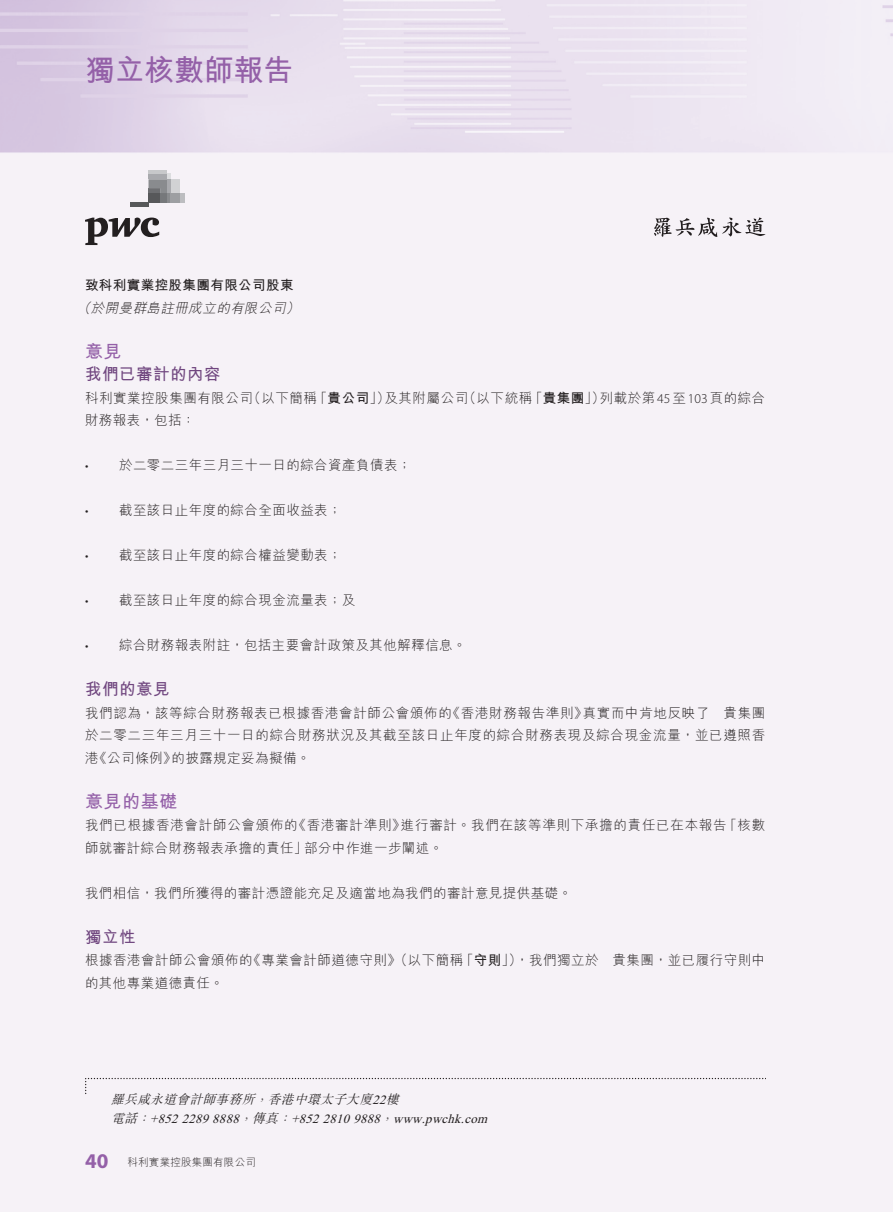
<style>
.page{position:relative;width:893px;height:1212px;background:#fff}
.page>*{position:absolute;margin:0;border:0;box-sizing:border-box;transform-origin:0 0}
.t1{font:700 30px "M Hei HK";letter-spacing:-.01em;color:#9460a8}
.t2{font:700 21px "Myriad Pro";color:#9460a8}
._01_H1{font:700 18px "M Hei HK";letter-spacing:.03em;color:#9460a8}
._02_H2{font:700 16.5px "M Hei HK";letter-spacing:.03em;color:#70467f}
._00_txt{font:300 13.5px/22.5px "M Hei HK";letter-spacing:.035em;color:#231f20}
._00_txt-2{font:300 13.5px/22.5px "M Hei HK";letter-spacing:.055em;color:#231f20}
._00_txt-3{font:italic 300 13.5px "M Hei HK";color:#231f20}
._00_txt-4{font:700 13.5px "M Hei HK";letter-spacing:.03em;color:#231f20}
.t3{font:italic 12.75px/19.5px "Times New Roman";color:#231f20}
.t4{font:300 10.5px "M Hei HK";letter-spacing:.02em;color:#231f20}
.s1{font-weight:700}
.s2{font-family:"Myriad Pro"}
.s3{font-family:"M Sung HK Light E Ten B5 H"}
</style>
<div class="page">
<img style="left:0;top:0;width:893px;height:1212px">
<svg style="left:654px;top:218px;width:111px;height:19px"></svg>
<svg style="left:85px;top:218px;width:74px;height:27px"></svg>
<div style="left:180px;top:193px;width:5px;height:9px;background:#bcbdc0"></div>
<div style="left:171px;top:179px;width:9px;height:14px;background:#d1d2d4"></div>
<div style="left:130px;top:202px;width:19px;height:5px;background:#57585a"></div>
<div style="left:171px;top:193px;width:9px;height:9px;background:#9d9fa2"></div>
<hr style="left:149px;top:170px;width:18px;height:4px;background:#c7c8ca">
<svg style="left:149px;top:174px;width:22px;height:28px"></svg>
<hr style="left:167px;top:179px;width:4px;height:14px;background:#a8a9ad">
<div style="left:85px;top:1078px;width:680px;height:17px;background:#f6f2f7"></div>
<p class="t1" style="left:85px;top:48px;width:210px">獨立核數師報告</p>
<p class="_00_txt-4" style="left:85px;top:275px;width:210px">致科利實業控股集團有限公司股東</p>
<p class="_00_txt-3" style="left:77px;top:301px;width:226px">（於開曼群島註冊成立的有限公司）</p>
<p class="_01_H1" style="left:85px;top:338px;width:38px">意見</p>
<p class="_02_H2" style="left:85px;top:362px;width:137px">我們已審計的內容</p>
<p class="_00_txt" style="left:85px;top:386px;width:682px">科利實業控股集團有限公司（以下簡稱「<span class="s1">貴公司</span>」）及其附屬公司（以下統稱「<span class="s1">貴集團</span>」）列載於第<span class="s2">45</span>至<span class="s2">103</span>頁的綜合財務報表，包括：</p>
<p class="_00_txt" style="left:85px;top:454px;width:328px"><span class="s2">•</span> 於二零二三年三月三十一日的綜合資產負債表；</p>
<p class="_00_txt" style="left:85px;top:499px;width:258px"><span class="s2">•</span> 截至該日止年度的綜合全面收益表；</p>
<p class="_00_txt" style="left:85px;top:544px;width:258px"><span class="s2">•</span> 截至該日止年度的綜合權益變動表；</p>
<p class="_00_txt" style="left:85px;top:589px;width:272px"><span class="s2">•</span> 截至該日止年度的綜合現金流量表；及</p>
<p class="_00_txt" style="left:85px;top:634px;width:383px"><span class="s2">•</span> 綜合財務報表附註，包括主要會計政策及其他解釋信息。</p>
<p class="_02_H2" style="left:85px;top:677px;width:86px">我們的意見</p>
<p class="_00_txt" style="left:85px;top:701px;width:682px;text-align:justify">我們認為，該等綜合財務報表已根據香港會計師公會頒佈的《香港財務報告準則》真實而中肯地反映了 貴集團於二零二三年三月三十一日的綜合財務狀況及其截至該日止年度的綜合財務表現及綜合現金流量，並已遵照香港《公司條例》的披露規定妥為擬備。</p>
<p class="_01_H1" style="left:85px;top:788px;width:94px">意見的基礎</p>
<p class="_00_txt-2" style="left:85px;top:814px;width:682px">我們已根據香港會計師公會頒佈的《香港審計準則》進行審計。我們在該等準則下承擔的責任已在本報告「核數師就審計綜合財務報表承擔的責任」部分中作進一步闡述。</p>
<p class="_00_txt" style="left:85px;top:881px;width:488px">我們相信，我們所獲得的審計憑證能充足及適當地為我們的審計意見提供基礎。</p>
<p class="_02_H2" style="left:85px;top:924px;width:52px">獨立性</p>
<p class="_00_txt" style="left:85px;top:949px;width:682px">根據香港會計師公會頒佈的《專業會計師道德守則》（以下簡稱「<span class="s1">守則</span>」），我們獨立於 貴集團，並已履行守則中的其他專業道德責任。</p>
<p class="t3" style="left:111px;top:1090px;width:383px"><span class="s3">羅兵咸永道會計師事務所，香港中環太子大廈</span>22<span class="s3">樓<br>電話：</span>+85222898888<span class="s3">，傳真：</span>+85228109888<span class="s3">，</span>www.pwchk.com</p>
<p class="t2" style="left:85px;top:1147px;width:25px">40</p>
<p class="t4" style="left:128px;top:1157px;width:130px">科利實業控股集團有限公司</p>
</div>
